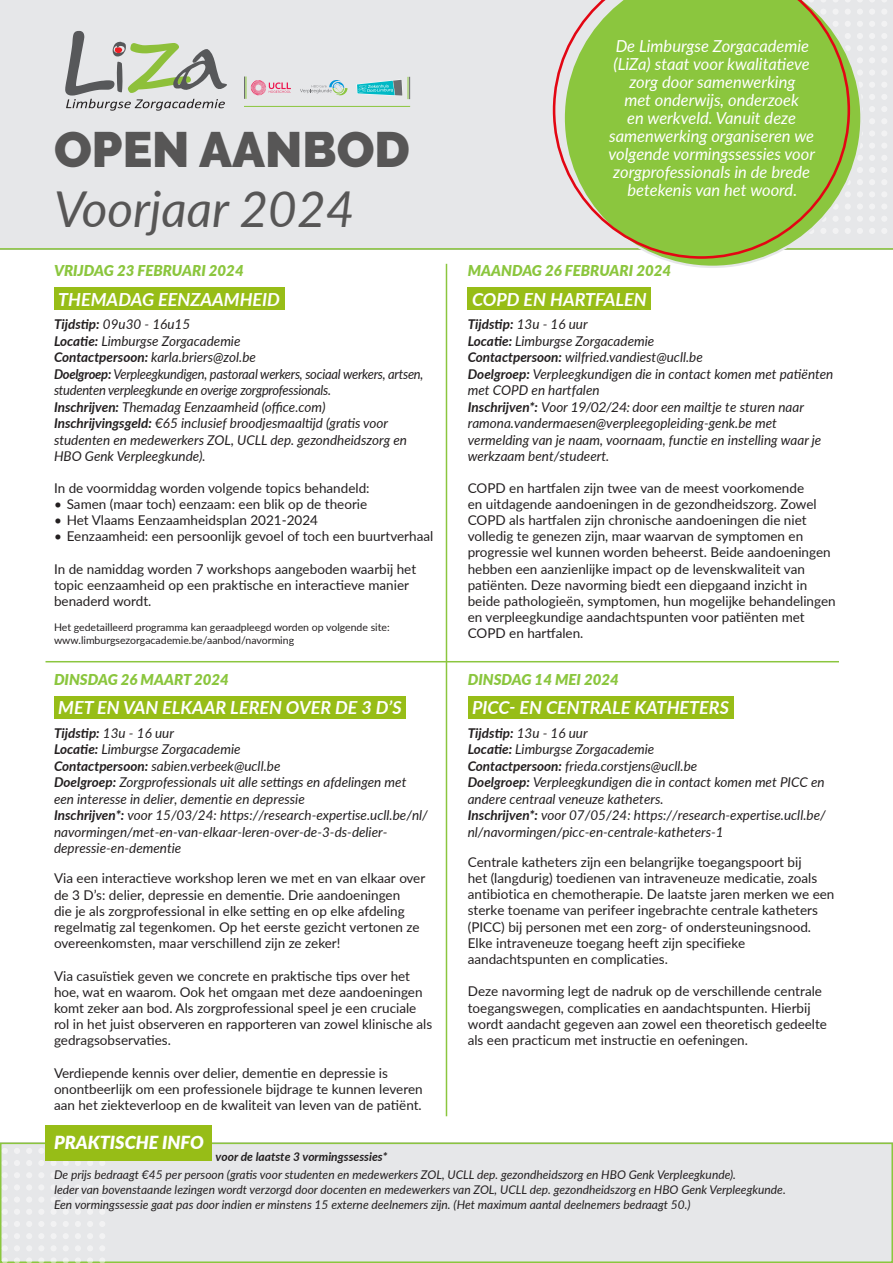
<style>
.page{position:relative;width:893px;height:1263px;background:#fff}
.page>*{position:absolute;margin:0;border:0;box-sizing:border-box;transform-origin:0 0}
.t1{font:italic 49.5px "Lato";color:#575656}
.t2{font:900 49.5px "Raleway";color:#575656}
.t3{font:italic 700 18px "Lato";color:#fff}
.titel{font:italic 900 18px "Lato";color:#fff}
.t4{font:italic 16.5px/18px "Lato";color:#fff;text-align:center}
.t5{font:italic 900 15px "Lato";color:#8bc63e}
.basistekst{font:13.5px/16.2px "Lato";color:#231f20}
.basistekst-2{font:italic 13.5px/16.5px "Lato";color:#231f20}
.basistekst-3{font:italic 13.5px/16.5px "Lato";letter-spacing:-.02em;color:#231f20;scale:.96 1}
.basistekst-4{font:italic 12px "Lato";color:#231f20}
.basistekst-5{font:italic 700 12px "Lato";color:#231f20}
.basistekst-6{font:10.5px/12.6px "Lato";color:#231f20}
.s1{font-weight:700}
</style>
<div class="page">
<div style="left:0;top:0;width:893px;height:250px;background:#e6e7e9"></div>
<div style="left:1px;top:1143px;width:891px;height:119px;background:#e6e7e9"></div>
<div style="left:0;top:1142px;width:893px;height:121px;border:2px solid #8bc63e"></div>
<svg style="left:65px;top:31px;width:165px;height:80px;background:#c2c6bd"></svg>
<hr style="left:244px;top:106px;width:166px;height:1px;background:#8bc63e">
<svg style="left:300px;top:80px;width:47px;height:15px"></svg>
<svg style="left:244px;top:77px;width:47px;height:22px"></svg>
<svg style="left:356px;top:77px;width:54px;height:22px"></svg>
<svg style="left:863px;top:0;width:30px;height:234px;background:#e7e8ea"></svg>
<svg style="left:662px;top:0;width:201px;height:268px"></svg>
<svg style="left:553px;top:0;width:297px;height:259px;background:#9cc658"></svg>
<svg style="left:0;top:1142px;width:105px;height:121px"></svg>
<div style="left:45px;top:1125px;width:167px;height:36px;background:#97bd17"></div>
<div style="left:54px;top:287px;width:230px;height:23px;background:#97bd17"></div>
<div style="left:54px;top:696px;width:352px;height:23px;background:#97bd17"></div>
<div style="left:468px;top:287px;width:183px;height:23px;background:#97bd17"></div>
<div style="left:468px;top:696px;width:265px;height:23px;background:#97bd17"></div>
<hr style="left:46px;top:661px;width:793px;height:1px;background:#8bc63e">
<hr style="left:446px;top:264px;width:1px;height:852px;background:#8bc63e">
<p class="t2" style="left:54px;top:121px;width:358px">OPEN AANBOD</p>
<p class="t1" style="left:54px;top:173px;width:302px">Voorjaar 2024</p>
<p class="t5" style="left:54px;top:259px;width:191px">VRIJDAG 23 FEBRUARI 2024</p>
<p class="t3" style="left:58px;top:286px;width:223px">THEMADAG EENZAAMHEID</p>
<p class="basistekst-2" style="left:54px;top:315px;width:138px"><span class="s1">Tijdstip:</span> 09u30 - 16u15</p>
<p class="basistekst-2" style="left:54px;top:332px;width:188px"><span class="s1">Locatie:</span> Limburgse Zorgacademie</p>
<p class="basistekst-2" style="left:54px;top:348px;width:204px"><span class="s1">Contactpersoon:</span> karla.briers@zol.be</p>
<p class="basistekst-3" style="left:54px;top:365px;width:386px"><span class="s1">Doelgroep:</span> Verpleegkundigen, pastoraal werkers, sociaal werkers, artsen, studenten verpleegkunde en overige zorgprofessionals.<br><span class="s1">Inschrijven:</span> Themadag Eenzaamheid (office.com)</p>
<p class="basistekst-2" style="left:54px;top:414px;width:354px"><span class="s1">Inschrijvingsgeld:</span> €65 inclusief broodjesmaaltijd (gratis voor studenten en medewerkers ZOL, UCLL dep. gezondheidszorg en<br>HBO Genk Verpleegkunde).</p>
<p class="basistekst" style="left:54px;top:479px;width:317px">In de voormiddag worden volgende topics behandeld:</p>
<p class="basistekst" style="left:54px;top:495px;width:315px">• Samen (maar toch) eenzaam: een blik op de theorie</p>
<p class="basistekst" style="left:54px;top:511px;width:266px">• Het Vlaams Eenzaamheidsplan 2021-2024</p>
<p class="basistekst" style="left:54px;top:527px;width:381px">• Eenzaamheid: een persoonlijk gevoel of toch een buurtverhaal</p>
<p class="basistekst" style="left:54px;top:560px;width:364px">In de namiddag worden 7 workshops aangeboden waarbij het topic eenzaamheid op een praktische en interactieve manier benaderd wordt.</p>
<p class="basistekst-6" style="left:54px;top:620px;width:337px">Het gedetailleerd programma kan geraadpleegd worden op volgende site: www.limburgsezorgacademie.be/aanbod/navorming</p>
<p class="t5" style="left:54px;top:668px;width:176px">DINSDAG 26 MAART 2024</p>
<p class="t3" style="left:58px;top:695px;width:345px">MET EN VAN ELKAAR LEREN OVER DE 3 D’S</p>
<p class="basistekst-2" style="left:54px;top:724px;width:375px"><span class="s1">Tijdstip:</span> 13u - 16 uur<br><span class="s1">Locatie:</span> Limburgse Zorgacademie<br><span class="s1">Contactpersoon:</span> sabien.verbeek@ucll.be<br><span class="s1">Doelgroep:</span> Zorgprofessionals uit alle settings en afdelingen met een interesse in delier, dementie en depressie<br><span class="s1">Inschrijven*:</span> voor 15/03/24: https://research-expertise.ucll.be/nl/ navormingen/met-en-van-elkaar-leren-over-de-3-ds-delier&shy;depressie-en-dementie</p>
<p class="basistekst" style="left:54px;top:870px;width:373px">Via een interactieve workshop leren we met en van elkaar over de 3 D’s: delier, depressie en dementie. Drie aandoeningen<br>die je als zorgprofessional in elke setting en op elke afdeling regelmatig zal tegenkomen. Op het eerste gezicht vertonen ze overeenkomsten, maar verschillend zijn ze zeker!</p>
<p class="basistekst" style="left:54px;top:967px;width:380px">Via casuïstiek geven we concrete en praktische tips over het hoe, wat en waarom. Ook het omgaan met deze aandoeningen komt zeker aan bod. Als zorgprofessional speel je een cruciale rol in het juist observeren en rapporteren van zowel klinische als gedragsobservaties.</p>
<p class="basistekst" style="left:54px;top:1064px;width:370px">Verdiepende kennis over delier, dementie en depressie is onontbeerlijk om een professionele bijdrage te kunnen leveren aan het ziekteverloop en de kwaliteit van leven van de patiënt.</p>
<p class="t4" style="left:609px;top:36px;width:208px">De Limburgse Zorgacademie (LiZa) staat voor kwalitatieve zorg door samenwerking<br>met onderwijs, onderzoek<br>en werkveld. Vanuit deze samenwerking organiseren we volgende vormingssessies voor zorgprofessionals in de brede betekenis van het woord.</p>
<p class="t5" style="left:468px;top:259px;width:205px">MAANDAG 26 FEBRUARI 2024</p>
<p class="t3" style="left:472px;top:286px;width:176px">COPD EN HARTFALEN</p>
<p class="basistekst-2" style="left:468px;top:315px;width:367px"><span class="s1">Tijdstip:</span> 13u - 16 uur<br><span class="s1">Locatie:</span> Limburgse Zorgacademie<br><span class="s1">Contactpersoon:</span> wilfried.vandiest@ucll.be<br><span class="s1">Doelgroep:</span> Verpleegkundigen die in contact komen met patiënten met COPD en hartfalen<br><span class="s1">Inschrijven*:</span> Voor 19/02/24: door een mailtje te sturen naar ramona.vandermaesen@verpleegopleiding-genk.be met vermelding van je naam, voornaam, functie en instelling waar je werkzaam bent/studeert.</p>
<p class="basistekst" style="left:468px;top:479px;width:369px">COPD en hartfalen zijn twee van de meest voorkomende<br>en uitdagende aandoeningen in de gezondheidszorg. Zowel COPD als hartfalen zijn chronische aandoeningen die niet volledig te genezen zijn, maar waarvan de symptomen en progressie wel kunnen worden beheerst. Beide aandoeningen hebben een aanzienlijke impact op de levenskwaliteit van patiënten. Deze navorming biedt een diepgaand inzicht in beide pathologieën, symptomen, hun mogelijke behandelingen en verpleegkundige aandachtspunten voor patiënten met COPD en hartfalen.</p>
<p class="t5" style="left:468px;top:668px;width:153px">DINSDAG 14 MEI 2024</p>
<p class="t3" style="left:472px;top:695px;width:258px">PICC- EN CENTRALE KATHETERS</p>
<p class="basistekst-2" style="left:468px;top:724px;width:359px"><span class="s1">Tijdstip:</span> 13u - 16 uur<br><span class="s1">Locatie:</span> Limburgse Zorgacademie<br><span class="s1">Contactpersoon:</span> frieda.corstjens@ucll.be<br><span class="s1">Doelgroep:</span> Verpleegkundigen die in contact komen met PICC en andere centraal veneuze katheters.<br><span class="s1">Inschrijven*:</span> voor 07/05/24: https://research-expertise.ucll.be/ nl/navormingen/picc-en-centrale-katheters-1</p>
<p class="basistekst" style="left:468px;top:853px;width:368px">Centrale katheters zijn een belangrijke toegangspoort bij<br>het (langdurig) toedienen van intraveneuze medicatie, zoals antibiotica en chemotherapie. De laatste jaren merken we een sterke toename van perifeer ingebrachte centrale katheters (PICC) bij personen met een zorg- of ondersteuningsnood.<br>Elke intraveneuze toegang heeft zijn specifieke aandachtspunten en complicaties.</p>
<p class="basistekst" style="left:468px;top:983px;width:361px">Deze navorming legt de nadruk op de verschillende centrale toegangswegen, complicaties en aandachtspunten. Hierbij wordt aandacht gegeven aan zowel een theoretisch gedeelte als een practicum met instructie en oefeningen.</p>
<p class="titel" style="left:54px;top:1128px;width:151px">PRAKTISCHE INFO</p>
<p class="basistekst-4" style="left:54px;top:1166px;width:684px">De prijs bedraagt €45 per persoon (gratis voor studenten en medewerkers ZOL, UCLL dep. gezondheidszorg en HBO Genk Verpleegkunde).</p>
<p class="basistekst-4" style="left:54px;top:1181px;width:733px">Ieder van bovenstaande lezingen wordt verzorgd door docenten en medewerkers van ZOL, UCLL dep. gezondheidszorg en HBO Genk Verpleegkunde.</p>
<p class="basistekst-4" style="left:54px;top:1196px;width:638px">Een vormingssessie gaat pas door indien er minstens 15 externe deelnemers zijn. (Het maximum aantal deelnemers bedraagt 50.)</p>
<p class="basistekst-5" style="left:216px;top:1147px;width:173px">voor de laatste 3 vormingssessies*</p>
</div>
